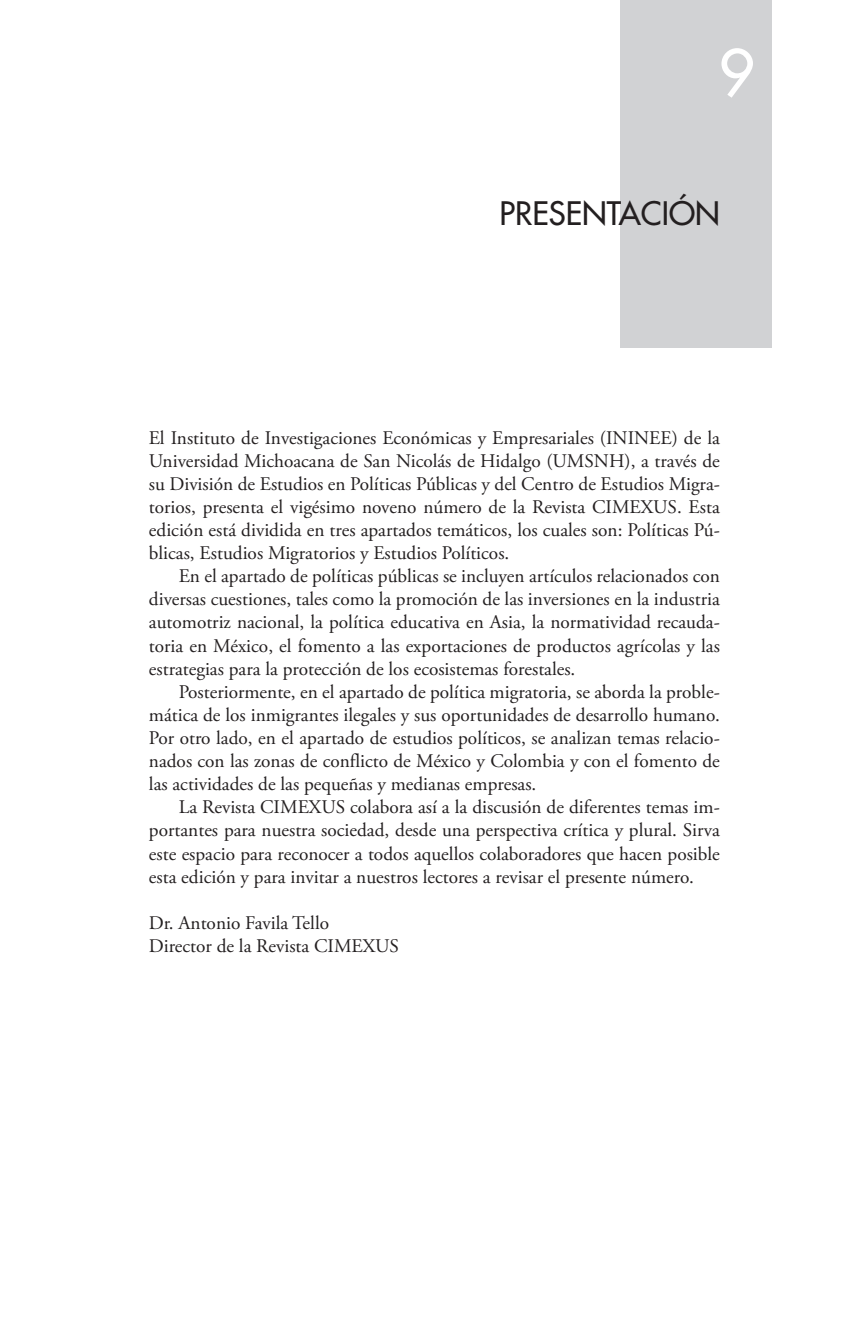
<style>
.page{position:relative;width:844px;height:1340px;background:#fff}
.page>*{position:absolute;margin:0;border:0;box-sizing:border-box;transform-origin:0 0}
.t1{font:500 63px "Futura Std";color:#fff}
.Titulo_1{font:500 31.5px "Futura Std";color:#231f20}
.normal_SANGRIA{font:19.25px/23.1px "Adobe Garamond Pro";color:#231f20;text-align:justify}
</style>
<div class="page">
<div style="left:620px;top:0;width:151px;height:347px;background:#d1d2d4"></div>
<h1 class="t1" style="left:718px;top:34px;width:38px">9</h1>
<p class="Titulo_1" style="left:499px;top:193px;width:222px">PRESENTACIÓN</p>
<p class="normal_SANGRIA" style="left:149px;top:426px;width:572px">El Instituto de Investigaciones Económicas y Empresariales (ININEE) de la Universidad Michoacana de San Nicolás de Hidalgo (UMSNH), a través de su División de Estudios en Políticas Públicas y del Centro de Estudios Migra&shy;torios, presenta el vigésimo noveno número de la Revista CIMEXUS. Esta edición está dividida en tres apartados temáticos, los cuales son: Políticas Pú&shy;blicas, Estudios Migratorios y Estudios Políticos.</p>
<p class="normal_SANGRIA" style="left:149px;top:565px;width:572px;text-indent:30px">En el apartado de políticas públicas se incluyen artículos relacionados con diversas cuestiones, tales como la promoción de las inversiones en la industria automotriz nacional, la política educativa en Asia, la normatividad recauda&shy;toria en México, el fomento a las exportaciones de productos agrícolas y las estrategias para la protección de los ecosistemas forestales.</p>
<p class="normal_SANGRIA" style="left:149px;top:681px;width:572px;text-indent:30px">Posteriormente, en el apartado de política migratoria, se aborda la proble&shy;mática de los inmigrantes ilegales y sus oportunidades de desarrollo humano.<br>Por otro lado, en el apartado de estudios políticos, se analizan temas relacio&shy;nados con las zonas de conflicto de México y Colombia y con el fomento de las actividades de las pequeñas y medianas empresas.</p>
<p class="normal_SANGRIA" style="left:149px;top:796px;width:572px;text-indent:30px">La Revista CIMEXUS colabora así a la discusión de diferentes temas im&shy;portantes para nuestra sociedad, desde una perspectiva crítica y plural. Sirva este espacio para reconocer a todos aquellos colaboradores que hacen posible esta edición y para invitar a nuestros lectores a revisar el presente número.</p>
<p class="normal_SANGRIA" style="left:149px;top:912px;width:182px">Dr. Antonio Favila Tello</p>
<p class="normal_SANGRIA" style="left:149px;top:935px;width:251px">Director de la Revista CIMEXUS</p>
</div>
